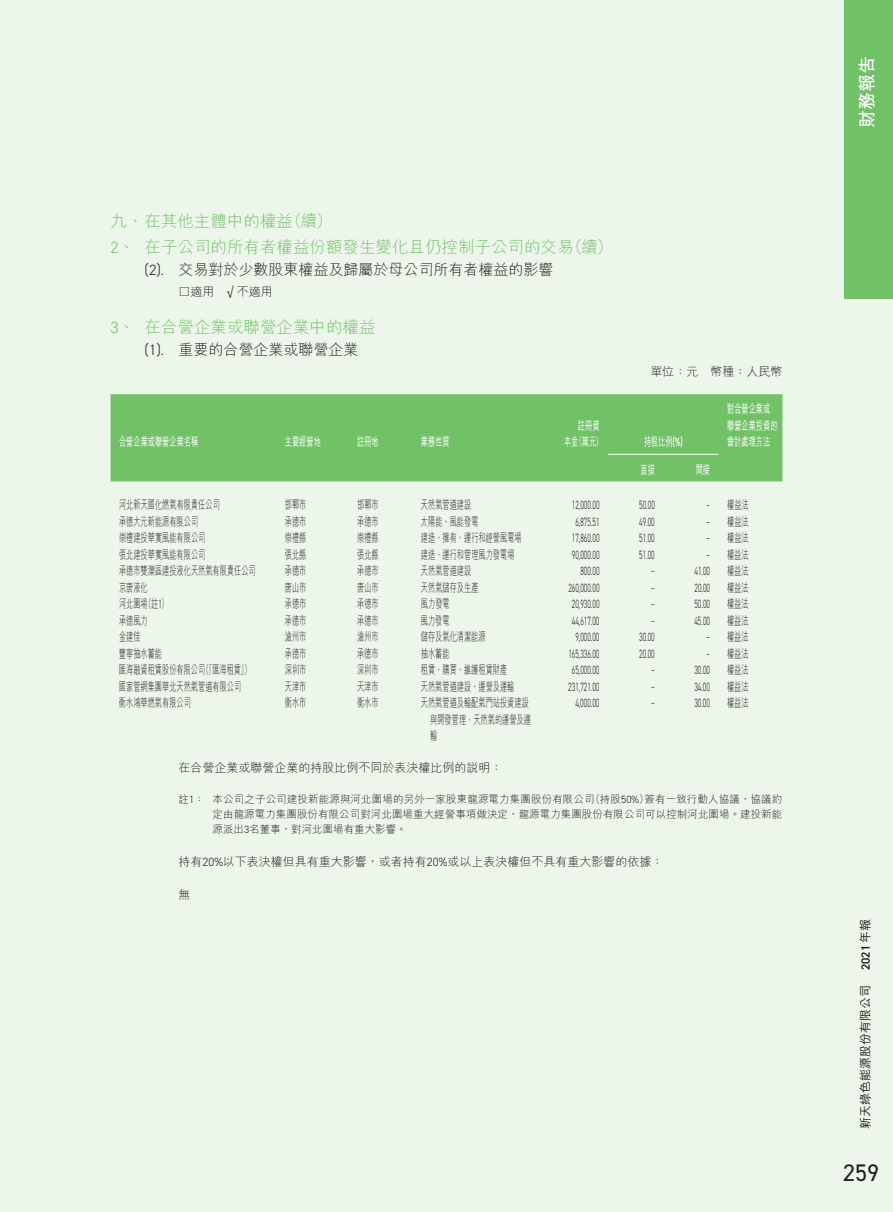
<style>
.page{position:relative;width:893px;height:1212px;background:#edf6eb}
.page>*{position:absolute;margin:0;border:0;box-sizing:border-box;transform-origin:0 0}
.t1{font:24px "DIN2014";color:#231f20}
.t2{font:700 18px "M Hei HK";color:#fff}
.t3{font:300 16.5px/25.2px "M Hei HK";color:#71c167}
.t4{font:300 15px "M Hei HK";color:#231f20}
.t5{font:300 12px/16.5px "M Hei HK";color:#231f20;scale:.6 1}
.t6{font:300 12px "DIN2014";color:#231f20;scale:.6 1}
.t7{font:300 12px "M Hei HK";color:#231f20}
.t8{font:500 12px/16.5px "M Hei HK";color:#fff;text-align:right;scale:.6 1}
.t9{font:500 12px "M Hei HK";color:#231f20}
.t10{font:600 12px "DIN2014";color:#231f20}
.t11{font:300 10.5px/15px "M Hei HK";letter-spacing:.005em;color:#231f20;text-align:justify}
.s1{font-family:"DIN2014"}
.s2{font-family:"ITC Avant Garde Std";font-weight:400}
.s3{font-family:"DIN2014";font-weight:600}
.s4{font-family:"M Hei HK";font-weight:500}
</style>
<div class="page">
<div style="left:844px;top:0;width:49px;height:299px;background:#71c167"></div>
<div style="left:111px;top:394px;width:671px;height:87px;background:#71c167"></div>
<hr style="left:608px;top:454px;width:55px;height:1px;background:#fff">
<hr style="left:663px;top:454px;width:56px;height:1px;background:#fff">
<h3 class="t3" style="left:111px;top:208px;width:504px">九、在其他主體中的權益（續）<br><span class="s1">2</span>、在子公司的所有者權益份額發生變化且仍控制子公司的交易（續）</h3>
<p class="t4" style="left:145px;top:259px;width:411px"><span class="s1">(2).</span> 交易對於少數股東權益及歸屬於母公司所有者權益的影響</p>
<p class="t7" style="left:179px;top:283px;width:96px">□適用　<span class="s2">√</span> 不適用</p>
<h3 class="t3" style="left:111px;top:314px;width:267px"><span class="s1">3</span>、在合營企業或聯營企業中的權益</h3>
<p class="t4" style="left:145px;top:339px;width:216px"><span class="s1">(1).</span> 重要的合營企業或聯營企業</p>
<p class="t8" style="left:119px;top:433px;width:134px">合營企業或聯營企業名稱</p>
<p class="t8" style="left:285px;top:433px;width:61px">主要經營地</p>
<p class="t8" style="left:357px;top:433px;width:38px">註冊地</p>
<p class="t8" style="left:421px;top:433px;width:50px">業務性質</p>
<p class="t8" style="left:564px;top:416px;width:66px">註冊資<br>本金（萬元）</p>
<p class="t7" style="left:650px;top:363px;width:134px">單位：元　幣種：人民幣</p>
<p class="t8" style="left:644px;top:433px;width:66px">持股比例<span class="s3">(%)</span></p>
<p class="t8" style="left:640px;top:460px;width:26px">直接</p>
<p class="t8" style="left:696px;top:460px;width:26px">間接</p>
<p class="t8" style="left:727px;top:400px;width:85px;text-align:left">對合營企業或聯營企業投資的會計處理方法</p>
<p class="t5" style="left:119px;top:496px;width:170px">河北新天國化燃氣有限責任公司</p>
<p class="t5" style="left:285px;top:496px;width:38px">邯鄲市</p>
<p class="t5" style="left:357px;top:496px;width:38px">邯鄲市</p>
<p class="t5" style="left:421px;top:496px;width:85px">天然氣管道建設</p>
<p class="t6" style="left:572px;top:498px;width:48px">12,000.00</p>
<p class="t6" style="left:639px;top:498px;width:28px">50.00</p>
<p class="t5" style="left:706px;top:496px;width:72px"><span class="s1">–</span> 權益法</p>
<p class="t5" style="left:119px;top:512px;width:134px">承德大元新能源有限公司</p>
<p class="t5" style="left:285px;top:512px;width:37px">承德市</p>
<p class="t5" style="left:357px;top:512px;width:37px">承德市</p>
<p class="t5" style="left:421px;top:512px;width:97px">太陽能、風能發電</p>
<p class="t6" style="left:575px;top:514px;width:42px">6,875.51</p>
<p class="t6" style="left:639px;top:514px;width:28px">49.00</p>
<p class="t5" style="left:706px;top:512px;width:72px"><span class="s1">–</span> 權益法</p>
<p class="t5" style="left:119px;top:529px;width:146px">崇禮建投華實風能有限公司</p>
<p class="t5" style="left:285px;top:529px;width:38px">崇禮縣</p>
<p class="t5" style="left:357px;top:529px;width:38px">崇禮縣</p>
<p class="t5" style="left:421px;top:529px;width:170px">建造、擁有、運行和經營風電場</p>
<p class="t6" style="left:572px;top:531px;width:48px">17,860.00</p>
<p class="t6" style="left:639px;top:531px;width:28px">51.00</p>
<p class="t5" style="left:706px;top:529px;width:72px"><span class="s1">–</span> 權益法</p>
<p class="t5" style="left:119px;top:545px;width:146px">張北建投華實風能有限公司</p>
<p class="t5" style="left:285px;top:545px;width:37px">張北縣</p>
<p class="t5" style="left:357px;top:545px;width:37px">張北縣</p>
<p class="t5" style="left:421px;top:545px;width:157px">建造、運行和管理風力發電場</p>
<p class="t6" style="left:572px;top:547px;width:48px">90,000.00</p>
<p class="t6" style="left:639px;top:547px;width:28px">51.00</p>
<p class="t5" style="left:706px;top:545px;width:72px"><span class="s1">–</span> 權益法</p>
<p class="t5" style="left:119px;top:562px;width:230px">承德市雙灤區建投液化天然氣有限責任公司</p>
<p class="t5" style="left:285px;top:562px;width:37px">承德市</p>
<p class="t5" style="left:357px;top:562px;width:38px">承德市</p>
<p class="t5" style="left:421px;top:562px;width:85px">天然氣管道建設</p>
<p class="t6" style="left:580px;top:564px;width:33px">800.00</p>
<p class="t6" style="left:651px;top:564px;width:8px">–</p>
<p class="t6" style="left:694px;top:564px;width:28px">41.00</p>
<p class="t5" style="left:727px;top:562px;width:37px">權益法</p>
<p class="t5" style="left:119px;top:578px;width:50px">京唐液化</p>
<p class="t5" style="left:285px;top:578px;width:38px">唐山市</p>
<p class="t5" style="left:357px;top:578px;width:38px">唐山市</p>
<p class="t5" style="left:421px;top:578px;width:97px">天然氣儲存及生產</p>
<p class="t6" style="left:568px;top:580px;width:53px">260,000.00</p>
<p class="t6" style="left:651px;top:580px;width:8px">–</p>
<p class="t6" style="left:694px;top:580px;width:28px">20.00</p>
<p class="t5" style="left:727px;top:578px;width:37px">權益法</p>
<p class="t5" style="left:119px;top:595px;width:84px">河北圍場（註<span class="s1">1</span>）</p>
<p class="t5" style="left:285px;top:595px;width:38px">承德市</p>
<p class="t5" style="left:357px;top:595px;width:38px">承德市</p>
<p class="t5" style="left:421px;top:595px;width:50px">風力發電</p>
<p class="t6" style="left:572px;top:597px;width:48px">20,930.00</p>
<p class="t6" style="left:651px;top:597px;width:8px">–</p>
<p class="t6" style="left:694px;top:597px;width:28px">50.00</p>
<p class="t5" style="left:727px;top:595px;width:37px">權益法</p>
<p class="t5" style="left:119px;top:611px;width:49px">承德風力</p>
<p class="t5" style="left:285px;top:611px;width:37px">承德市</p>
<p class="t5" style="left:357px;top:611px;width:37px">承德市</p>
<p class="t5" style="left:421px;top:611px;width:50px">風力發電</p>
<p class="t6" style="left:572px;top:613px;width:48px">44,617.00</p>
<p class="t6" style="left:651px;top:613px;width:8px">–</p>
<p class="t6" style="left:694px;top:613px;width:28px">45.00</p>
<p class="t5" style="left:727px;top:611px;width:37px">權益法</p>
<p class="t5" style="left:119px;top:628px;width:38px">金建佳</p>
<p class="t5" style="left:285px;top:628px;width:37px">滄州市</p>
<p class="t5" style="left:357px;top:628px;width:38px">滄州市</p>
<p class="t5" style="left:421px;top:628px;width:109px">儲存及氣化清潔能源</p>
<p class="t6" style="left:575px;top:630px;width:42px">9,000.00</p>
<p class="t6" style="left:639px;top:630px;width:28px">30.00</p>
<p class="t5" style="left:706px;top:628px;width:72px"><span class="s1">–</span> 權益法</p>
<p class="t5" style="left:119px;top:644px;width:74px">豐寧抽水蓄能</p>
<p class="t5" style="left:285px;top:644px;width:38px">承德市</p>
<p class="t5" style="left:357px;top:644px;width:38px">承德市</p>
<p class="t5" style="left:421px;top:644px;width:50px">抽水蓄能</p>
<p class="t6" style="left:568px;top:646px;width:53px">165,336.00</p>
<p class="t6" style="left:639px;top:646px;width:28px">20.00</p>
<p class="t5" style="left:706px;top:644px;width:72px"><span class="s1">–</span> 權益法</p>
<p class="t5" style="left:119px;top:661px;width:222px">匯海融資租賃股份有限公司（「匯海租賃」）</p>
<p class="t5" style="left:285px;top:661px;width:37px">深圳市</p>
<p class="t5" style="left:357px;top:661px;width:37px">深圳市</p>
<p class="t5" style="left:421px;top:661px;width:145px">租賃、購買、維護租賃財產</p>
<p class="t6" style="left:572px;top:663px;width:48px">65,000.00</p>
<p class="t6" style="left:651px;top:663px;width:8px">–</p>
<p class="t6" style="left:694px;top:663px;width:28px">30.00</p>
<p class="t5" style="left:727px;top:661px;width:37px">權益法</p>
<p class="t5" style="left:119px;top:677px;width:205px">國家管網集團華北天然氣管道有限公司</p>
<p class="t5" style="left:285px;top:677px;width:38px">天津市</p>
<p class="t5" style="left:357px;top:677px;width:38px">天津市</p>
<p class="t5" style="left:421px;top:677px;width:157px">天然氣管道建設、運營及運輸</p>
<p class="t6" style="left:568px;top:679px;width:53px">231,721.00</p>
<p class="t6" style="left:651px;top:679px;width:8px">–</p>
<p class="t6" style="left:694px;top:679px;width:28px">34.00</p>
<p class="t5" style="left:727px;top:677px;width:37px">權益法</p>
<p class="t5" style="left:119px;top:694px;width:121px">衡水鴻華燃氣有限公司</p>
<p class="t5" style="left:285px;top:694px;width:37px">衡水市</p>
<p class="t5" style="left:357px;top:694px;width:37px">衡水市</p>
<p class="t5" style="left:430px;top:694px;width:169px;text-indent:-9px">天然氣管道及輸配氣門站投資建設與開發管理、天然氣的運營及運輸</p>
<p class="t6" style="left:575px;top:696px;width:42px">4,000.00</p>
<p class="t6" style="left:651px;top:696px;width:8px">–</p>
<p class="t6" style="left:694px;top:696px;width:28px">30.00</p>
<p class="t5" style="left:727px;top:694px;width:37px">權益法</p>
<p class="t7" style="left:179px;top:759px;width:326px">在合營企業或聯營企業的持股比例不同於表決權比例的說明：</p>
<p class="t11" style="left:213px;top:791px;width:571px;text-indent:-34px">註<span class="s1">1</span>： 本公司之子公司建投新能源與河北圍場的另外一家股東龍源電力集團股份有限公司（持股<span class="s1">50%</span>）簽有一致行動人協議，協議約定由龍源電力集團股份有限公司對河北圍場重大經營事項做決定，龍源電力集團股份有限公司可以控制河北圍場。建投新能源派出<span class="s1">3</span>名董事，對河北圍場有重大影響。</p>
<p class="t7" style="left:179px;top:853px;width:486px">持有<span class="s1">20%</span>以下表決權但具有重大影響，或者持有<span class="s1">20%</span>或以上表決權但不具有重大影響的依據：</p>
<p class="t7" style="left:179px;top:886px;width:13px">無</p>
<h2 class="t2" style="left:854px;top:128px;width:73px;rotate:-90deg">財務報告</h2>
<p class="t10" style="left:858px;top:970px;width:52px;rotate:-90deg">2021<span class="s4">年報</span></p>
<p class="t9" style="left:856px;top:1129px;width:146px;rotate:-90deg">新天綠色能源股份有限公司</p>
<h1 class="t1" style="left:843px;top:1157px;width:37px">259</h1>
</div>
